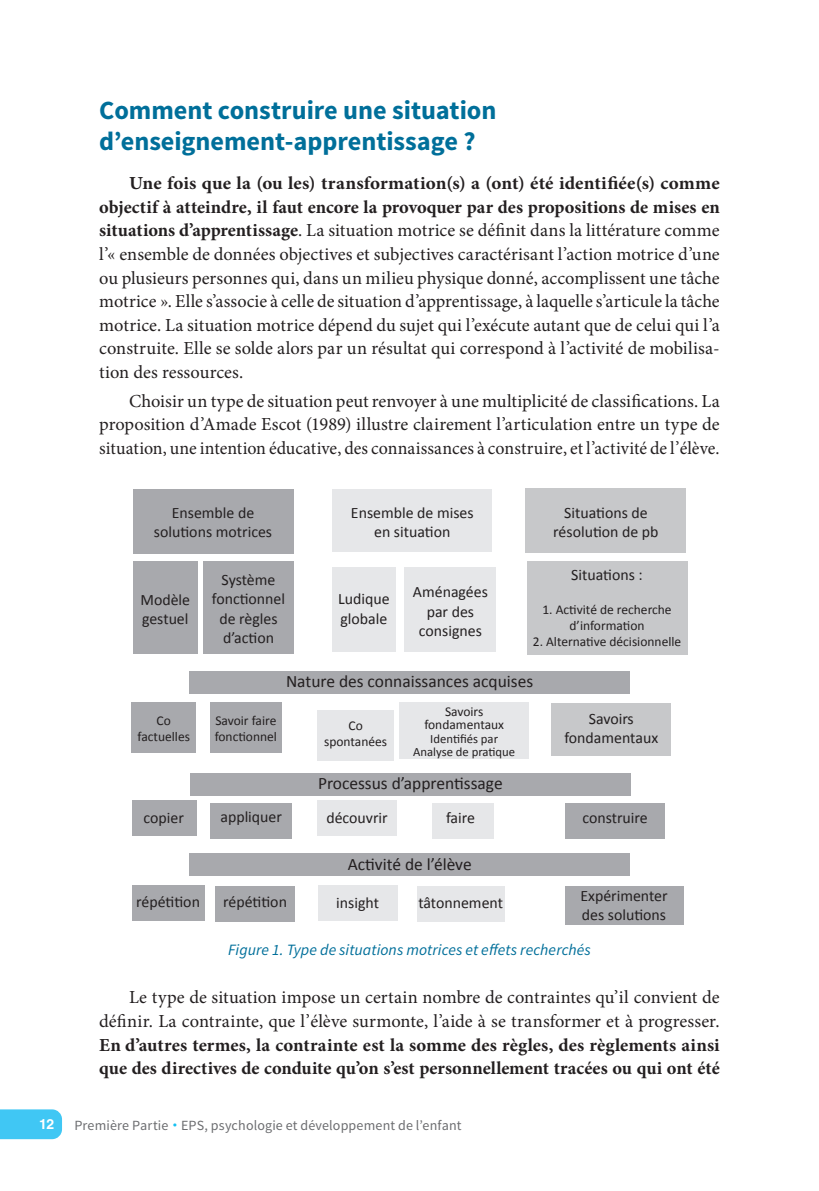
<style>
.page{position:relative;width:819px;height:1191px;background:#fff}
.page>*{position:absolute;margin:0;border:0;box-sizing:border-box;transform-origin:0 0}
.t1{font:700 26.25px/31.5px "Source Sans Pro";color:#006f9a}
.t2{font:18.38px/23.6px "Minion Pro";letter-spacing:.005em;color:#231f20;text-align:justify}
.t3{font:700 18.38px/23.6px "Minion Pro";color:#231f20}
.t4{font:17.5px "Calibri";color:#231f20}
.t5{font:15.92px/19.1px "Calibri";color:#231f20;text-align:center}
.t6{font:italic 15.75px "Source Sans Pro";letter-spacing:.005em;color:#006f9a}
.t7{font:14px "Source Sans Pro";letter-spacing:.01em;color:#6c6d70}
.t8{font:700 14px "Helvetica LT Std";color:#fff}
.t9{font:13.47px/16.1px "Calibri";color:#231f20;text-align:center}
.t10{font:12.6px "Calibri";color:#231f20}
.s1{font-weight:700}
.s2{font-family:"Helvetica";color:#15c0f2}
</style>
<div class="page">
<div style="left:0;top:1109px;width:62px;height:30px;background:#40c7f4"></div>
<div style="left:332px;top:489px;width:160px;height:62px;background:#e6e7e9"></div>
<div style="left:332px;top:567px;width:63px;height:85px;background:#e6e7e9"></div>
<div style="left:405px;top:567px;width:91px;height:85px;background:#e6e7e9"></div>
<div style="left:399px;top:703px;width:130px;height:56px;background:#e6e7e9"></div>
<div style="left:318px;top:885px;width:79px;height:35px;background:#e6e7e9"></div>
<div style="left:417px;top:886px;width:87px;height:35px;background:#e6e7e9"></div>
<div style="left:565px;top:886px;width:118px;height:38px;background:#a8a9ad"></div>
<div style="left:132px;top:885px;width:72px;height:35px;background:#a8a9ad"></div>
<div style="left:215px;top:886px;width:79px;height:35px;background:#a8a9ad"></div>
<div style="left:317px;top:801px;width:80px;height:35px;background:#e6e7e9"></div>
<div style="left:432px;top:803px;width:61px;height:35px;background:#e6e7e9"></div>
<div style="left:565px;top:803px;width:100px;height:35px;background:#a8a9ad"></div>
<div style="left:132px;top:801px;width:65px;height:35px;background:#a8a9ad"></div>
<div style="left:211px;top:803px;width:81px;height:35px;background:#a8a9ad"></div>
<div style="left:190px;top:773px;width:440px;height:22px;background:#a8a9ad"></div>
<div style="left:189px;top:853px;width:441px;height:22px;background:#a8a9ad"></div>
<div style="left:189px;top:671px;width:441px;height:22px;background:#a8a9ad"></div>
<div style="left:133px;top:489px;width:160px;height:64px;background:#a8a9ad"></div>
<div style="left:203px;top:561px;width:90px;height:93px;background:#a8a9ad"></div>
<div style="left:133px;top:561px;width:65px;height:93px;background:#a8a9ad"></div>
<div style="left:526px;top:488px;width:160px;height:64px;background:#c7c8ca"></div>
<div style="left:527px;top:561px;width:160px;height:93px;background:#c7c8ca"></div>
<div style="left:551px;top:703px;width:119px;height:53px;background:#c7c8ca"></div>
<div style="left:131px;top:702px;width:65px;height:51px;background:#a8a9ad"></div>
<div style="left:210px;top:702px;width:72px;height:51px;background:#a8a9ad"></div>
<div style="left:317px;top:710px;width:77px;height:51px;background:#e6e7e9"></div>
<h1 class="t1" style="left:99px;top:95px;width:398px">Comment construire une situation d’enseignement-apprentissage ?</h1>
<p class="t2" style="left:99px;top:171px;width:622px;text-indent:30px"><span class="s1">Une fois que la (ou les) transformation(s) a (ont) été identifiée(s) comme objectif à atteindre, il faut encore la provoquer par des propositions de mises en situations d’apprentissage</span>. La situation motrice se définit dans la littérature comme l’« ensemble de données objectives et subjectives caractérisant l’action motrice d’une ou plusieurs personnes qui, dans un milieu physique donné, accomplissent une tâche motrice ». Elle s’associe à celle de situation d’apprentissage, à laquelle s’articule la tâche motrice. La situation motrice dépend du sujet qui l’exécute autant que de celui qui l’a construite. Elle se solde alors par un résultat qui correspond à l’activité de mobilisa&shy;tion des ressources.</p>
<p class="t2" style="left:99px;top:389px;width:622px;text-indent:30px">Choisir un type de situation peut renvoyer à une multiplicité de classifications. La proposition d’Amade Escot (1989) illustre clairement l’articulation entre un type de situation, une intention éducative, des connaissances à construire, et l’activité de l’élève.</p>
<p class="t5" style="left:154px;top:503px;width:120px">Ensemble de solutions motrices</p>
<p class="t5" style="left:351px;top:503px;width:124px">Ensemble de mises en situation</p>
<p class="t5" style="left:553px;top:503px;width:107px">Situations de résolution de pb</p>
<p class="t5" style="left:212px;top:570px;width:75px">Système fonctionnel de règles d’action</p>
<p class="t5" style="left:571px;top:565px;width:73px">Situations :</p>
<p class="t9" style="left:542px;top:601px;width:131px">1. Activité de recherche d’information</p>
<p class="t9" style="left:533px;top:633px;width:150px">2. Alternative décisionnelle</p>
<p class="t5" style="left:140px;top:590px;width:51px;text-align:left">Modèle gestuel</p>
<p class="t5" style="left:338px;top:589px;width:53px;text-align:left">Ludique globale</p>
<p class="t5" style="left:413px;top:582px;width:76px">Aménagées par des consignes</p>
<p class="t4" style="left:286px;top:670px;width:249px">Nature des connaissances acquises</p>
<p class="t9" style="left:215px;top:713px;width:64px;text-align:left">Savoir faire fonctionnel</p>
<p class="t9" style="left:137px;top:713px;width:54px">Co factuelles</p>
<p class="t9" style="left:324px;top:717px;width:64px">Co spontanées</p>
<p class="t9" style="left:445px;top:703px;width:40px">Savoirs</p>
<p class="t9" style="left:424px;top:716px;width:81px">fondamentaux</p>
<p class="t10" style="left:413px;top:744px;width:104px">Analyse de pratique</p>
<p class="t10" style="left:430px;top:731px;width:69px">Identifiés par</p>
<p class="t4" style="left:318px;top:772px;width:186px">Processus d’apprentissage</p>
<p class="t5" style="left:564px;top:709px;width:95px">Savoirs fondamentaux</p>
<p class="t5" style="left:143px;top:808px;width:42px">copier</p>
<p class="t5" style="left:220px;top:807px;width:63px">appliquer</p>
<p class="t5" style="left:326px;top:808px;width:63px">découvrir</p>
<p class="t5" style="left:446px;top:808px;width:30px">faire</p>
<p class="t5" style="left:582px;top:808px;width:67px">construire</p>
<p class="t4" style="left:348px;top:852px;width:125px">Activité de l’élève</p>
<p class="t5" style="left:136px;top:892px;width:65px">répétition</p>
<p class="t5" style="left:223px;top:892px;width:65px">répétition</p>
<p class="t5" style="left:336px;top:893px;width:44px">insight</p>
<p class="t5" style="left:418px;top:893px;width:86px">tâtonnement</p>
<p class="t5" style="left:580px;top:885px;width:89px;text-align:left">Expérimenter des solutions</p>
<p class="t6" style="left:228px;top:940px;width:364px">Figure 1. Type de situations motrices et effets recherchés</p>
<p class="t2" style="left:99px;top:985px;width:622px;text-align:right">Le type de situation impose un certain nombre de contraintes qu’il convient de définir. La contrainte, que l’élève surmonte, l’aide à se transformer et à progresser.</p>
<p class="t3" style="left:99px;top:1032px;width:622px">En d’autres termes, la contrainte est la somme des règles, des règlements ainsi que des directives de conduite qu’on s’est personnellement tracées ou qui ont été</p>
<p class="t8" style="left:39px;top:1115px;width:17px">12</p>
<p class="t7" style="left:74px;top:1116px;width:388px">Première Partie <span class="s2">•</span> EPS, psychologie et développement de l’enfant</p>
</div>
